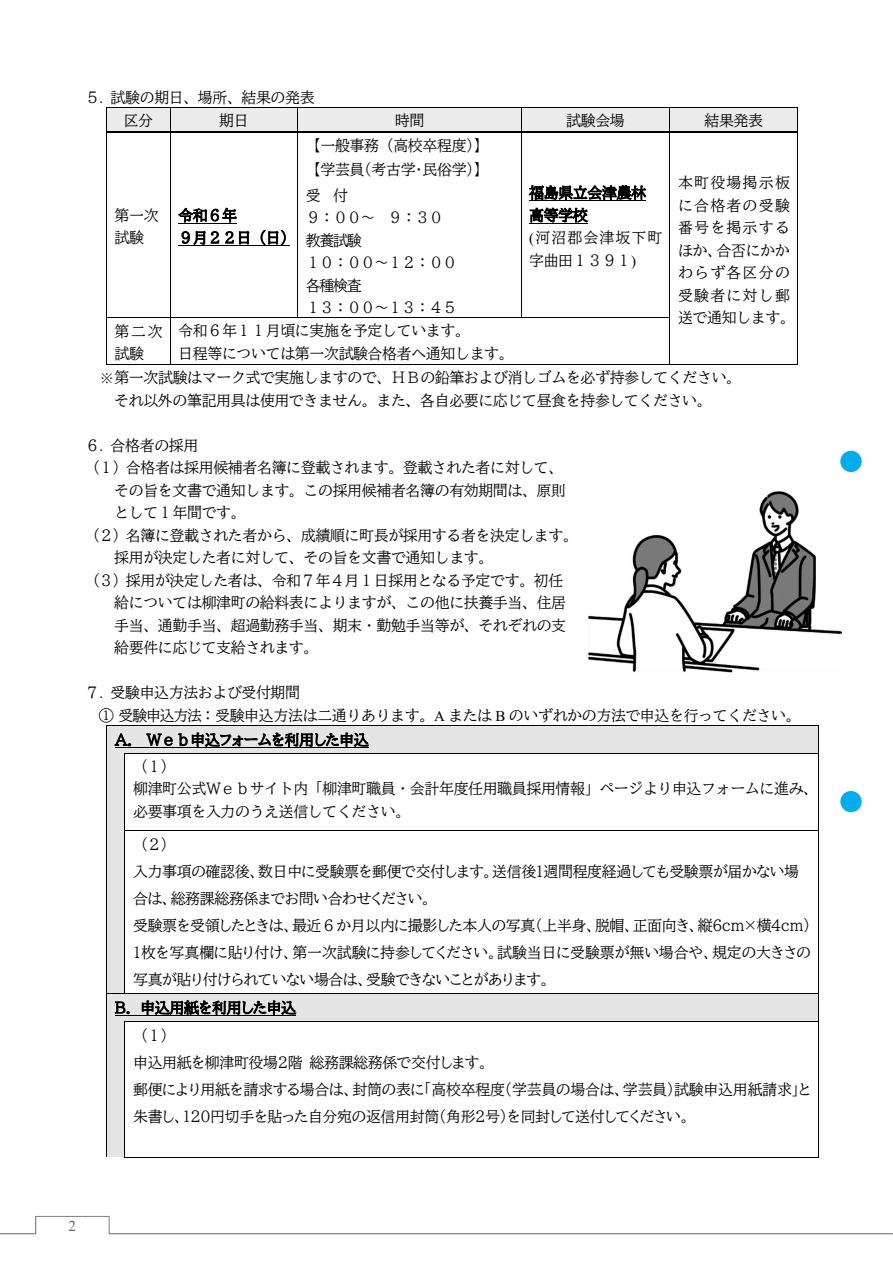
<style>
.page{position:relative;width:893px;height:1263px;background:#fff}
.page>*{position:absolute;margin:0;border:0;box-sizing:border-box;transform-origin:0 0}
.t1{font:15px/22.5px "BIZ UD Mincho Medium";letter-spacing:-.025em;color:#000}
.t2{font:15px/27px "BIZ UDP Mincho Medium";letter-spacing:-.02em;color:#000}
.t3{font:15px/22.5px "BIZ UD Mincho Medium";letter-spacing:.085em;color:#000}
.t4{font:15px "BIZ UDP Mincho Medium";color:#000}
.t5{font:15px/22.5px "BIZ UD Mincho Medium";letter-spacing:-.085em;color:#000}
.t6{font:15px "Times New Roman";color:#5e5e5e}
.s1{font-family:"Times New Roman"}
.s2{font-family:"BIZ UD Mincho Medium"}
</style>
<div class="page">
<svg style="left:0;top:1216px;width:893px;height:18px"></svg>
<div style="left:107px;top:108px;width:63px;height:23px;background:#ececec"></div>
<div style="left:171px;top:108px;width:126px;height:23px;background:#ececec"></div>
<div style="left:298px;top:108px;width:223px;height:23px;background:#ececec"></div>
<div style="left:521px;top:108px;width:148px;height:23px;background:#ececec"></div>
<div style="left:670px;top:108px;width:127px;height:23px;background:#ececec"></div>
<hr style="left:107px;top:108px;width:63px;height:1px;background:#000">
<hr style="left:171px;top:108px;width:126px;height:1px;background:#000">
<hr style="left:298px;top:108px;width:223px;height:1px;background:#000">
<hr style="left:521px;top:108px;width:148px;height:1px;background:#000">
<hr style="left:670px;top:108px;width:127px;height:1px;background:#000">
<hr style="left:178px;top:223px;width:59px;height:1px;background:#000">
<hr style="left:178px;top:245px;width:112px;height:1px;background:#000">
<hr style="left:529px;top:200px;width:117px;height:1px;background:#000">
<hr style="left:529px;top:223px;width:58px;height:1px;background:#000">
<svg style="left:106px;top:108px;width:1px;height:25px"></svg>
<hr style="left:107px;top:131px;width:63px;height:1px;background:#000">
<hr style="left:107px;top:132px;width:63px;height:1px;background:#000">
<svg style="left:170px;top:108px;width:2px;height:25px"></svg>
<hr style="left:172px;top:131px;width:125px;height:1px;background:#000">
<hr style="left:172px;top:132px;width:125px;height:1px;background:#000">
<svg style="left:297px;top:108px;width:2px;height:25px"></svg>
<hr style="left:299px;top:131px;width:222px;height:1px;background:#000">
<hr style="left:299px;top:132px;width:222px;height:1px;background:#000">
<svg style="left:521px;top:108px;width:2px;height:25px"></svg>
<hr style="left:523px;top:131px;width:146px;height:1px;background:#000">
<hr style="left:523px;top:132px;width:146px;height:1px;background:#000">
<svg style="left:669px;top:108px;width:3px;height:25px"></svg>
<hr style="left:672px;top:131px;width:125px;height:1px;background:#000">
<hr style="left:672px;top:132px;width:125px;height:1px;background:#000">
<svg style="left:797px;top:108px;width:1px;height:25px"></svg>
<hr style="left:106px;top:133px;width:1px;height:185px;background:#000">
<hr style="left:170px;top:133px;width:1px;height:185px;background:#000">
<hr style="left:297px;top:133px;width:1px;height:185px;background:#000">
<hr style="left:521px;top:133px;width:1px;height:185px;background:#000">
<hr style="left:669px;top:133px;width:1px;height:185px;background:#000">
<hr style="left:797px;top:133px;width:1px;height:185px;background:#000">
<hr style="left:107px;top:318px;width:63px;height:1px;background:#000">
<hr style="left:171px;top:318px;width:126px;height:1px;background:#000">
<hr style="left:298px;top:318px;width:223px;height:1px;background:#000">
<hr style="left:521px;top:318px;width:148px;height:1px;background:#000">
<hr style="left:106px;top:318px;width:1px;height:47px;background:#000">
<hr style="left:107px;top:365px;width:63px;height:1px;background:#000">
<hr style="left:170px;top:318px;width:1px;height:47px;background:#000">
<hr style="left:171px;top:365px;width:498px;height:1px;background:#000">
<hr style="left:669px;top:318px;width:1px;height:47px;background:#000">
<hr style="left:670px;top:365px;width:127px;height:1px;background:#000">
<hr style="left:797px;top:318px;width:1px;height:47px;background:#000">
<div style="left:115px;top:726px;width:696px;height:27px;background:#e5e5e5"></div>
<hr style="left:115px;top:747px;width:253px;height:1px;background:#000">
<hr style="left:107px;top:725px;width:711px;height:1px;background:#000">
<div style="left:107px;top:754px;width:18px;height:76px;background:#e5e5e5"></div>
<svg style="left:106px;top:725px;width:19px;height:29px"></svg>
<hr style="left:125px;top:753px;width:693px;height:1px;background:#000">
<svg style="left:818px;top:725px;width:1px;height:29px"></svg>
<hr style="left:106px;top:754px;width:1px;height:76px;background:#000">
<hr style="left:125px;top:754px;width:1px;height:76px;background:#000">
<hr style="left:818px;top:754px;width:1px;height:76px;background:#000">
<div style="left:107px;top:831px;width:18px;height:162px;background:#e5e5e5"></div>
<svg style="left:106px;top:830px;width:19px;height:1px"></svg>
<hr style="left:125px;top:830px;width:693px;height:1px;background:#000">
<hr style="left:106px;top:831px;width:1px;height:162px;background:#000">
<hr style="left:125px;top:831px;width:1px;height:162px;background:#000">
<hr style="left:818px;top:831px;width:1px;height:162px;background:#000">
<div style="left:115px;top:994px;width:696px;height:27px;background:#e5e5e5"></div>
<hr style="left:115px;top:1015px;width:181px;height:1px;background:#000">
<hr style="left:125px;top:993px;width:693px;height:1px;background:#000">
<div style="left:107px;top:1022px;width:18px;height:135px;background:#e5e5e5"></div>
<svg style="left:106px;top:993px;width:19px;height:29px"></svg>
<hr style="left:125px;top:1021px;width:693px;height:1px;background:#000">
<svg style="left:818px;top:993px;width:1px;height:29px"></svg>
<hr style="left:106px;top:1022px;width:1px;height:135px;background:#000">
<hr style="left:125px;top:1022px;width:1px;height:135px;background:#000">
<hr style="left:125px;top:1157px;width:693px;height:1px;background:#000">
<hr style="left:818px;top:1022px;width:1px;height:135px;background:#000">
<img style="left:588px;top:492px;width:253px;height:181px">
<div style="left:840px;top:451px;width:22px;height:21px;background:#00aeef;border-radius:50%"></div>
<div style="left:840px;top:791px;width:22px;height:21px;background:#00aeef;border-radius:50%"></div>
<p class="t1" style="left:124px;top:86px;width:192px;line-height:23.2px;text-indent:-39px">５<span class="s1">.</span> 試験の期日、場所、結果の発表区分</p>
<p class="t1" style="left:219px;top:109px;width:31px">期日</p>
<p class="t1" style="left:395px;top:109px;width:31px">時間</p>
<p class="t1" style="left:566px;top:109px;width:60px">試験会場</p>
<p class="t1" style="left:704px;top:109px;width:60px">結果発表</p>
<p class="t1" style="left:306px;top:134px;width:184px">【一般事務（高校卒程度）】</p>
<p class="t2" style="left:306px;top:156px;width:184px"><span class="s2">【</span>学芸員（考古学・民俗学）<span class="s2">】</span></p>
<p class="t5" style="left:306px;top:184px;width:153px">受 付<br>９：００～ ９：３０教養試験<br>１０：００～１２：００各種検査<br>１３：００～１３：４５</p>
<p class="t1" style="left:529px;top:181px;width:135px">福島県立会津農林高等学校<br><span class="s1">(</span>河沼郡会津坂下町字曲田１３９１<span class="s1">)</span></p>
<p class="t3" style="left:678px;top:171px;width:118px">本町役場掲示板に合格者の受験番号を掲示するほか、合否にかかわらず各区分の受験者に対し郵送で通知します。</p>
<p class="t1" style="left:115px;top:204px;width:46px">第一次試験</p>
<p class="t1" style="left:178px;top:204px;width:119px">令和６年<br>９月２２日（日）</p>
<p class="t1" style="left:115px;top:320px;width:50px">第二次試験</p>
<p class="t1" style="left:178px;top:319px;width:337px">令和６年１１月頃に実施を予定しています。<br>日程等については第一次試験合格者へ通知します。</p>
<p class="t1" style="left:114px;top:366px;width:628px;text-indent:-15px"><span class="s1">※</span>第一次試験はマーク式で実施しますので、ＨＢの鉛筆および消しゴムを必ず持参してください。それ以外の筆記用具は使用できません。また、各自必要に応じて昼食を持参してください。</p>
<p class="t1" style="left:85px;top:434px;width:115px">６<span class="s1">.</span> 合格者の採用</p>
<p class="t1" style="left:85px;top:456px;width:480px">（１）合格者は採用候補者名簿に登載されます。登載された者に対して、</p>
<p class="t1" style="left:114px;top:479px;width:453px">その旨を文書で通知します。この採用候補者名簿の有効期間は、原則</p>
<p class="t1" style="left:114px;top:501px;width:133px">として１年間です。</p>
<p class="t1" style="left:85px;top:524px;width:495px">（２）名簿に登載された者から、成績順に町長が採用する者を決定します。</p>
<p class="t1" style="left:114px;top:546px;width:381px">採用が決定した者に対して、その旨を文書で通知します。</p>
<p class="t1" style="left:85px;top:569px;width:480px">（３）採用が決定した者は、令和７年４月１日採用となる予定です。初任</p>
<p class="t1" style="left:114px;top:591px;width:453px">給については柳津町の給料表によりますが、この他に扶養手当、住居</p>
<p class="t1" style="left:114px;top:614px;width:453px">手当、通勤手当、超過勤務手当、期末・勤勉手当等が、それぞれの支</p>
<p class="t1" style="left:114px;top:636px;width:206px">給要件に応じて支給されます。</p>
<p class="t1" style="left:99px;top:681px;width:704px;text-indent:-14px">７<span class="s1">.</span> 受験申込方法および受付期間<br>① 受験申込方法：受験申込方法は二通りあります。<span class="s1">A</span> または <span class="s1">B</span> のいずれかの方法で申込を行ってください。</p>
<p class="t2" style="left:115px;top:726px;width:255px">A. <span class="s2">Ｗｅｂ</span>申込フォームを利用した申込</p>
<p class="t1" style="left:133px;top:755px;width:687px">（１）<br>柳津町公式Ｗｅｂサイト内「柳津町職員・会計年度任用職員採用情報」ページより申込フォームに進み、必要事項を入力のうえ送信してください。</p>
<p class="t1" style="left:133px;top:833px;width:44px">（２）</p>
<p class="t2" style="left:133px;top:858px;width:668px">入力事項の確認後、数日中に受験票を郵便で交付します。送信後１週間程度経過しても受験票が届かない場</p>
<p class="t2" style="left:133px;top:885px;width:300px">合は、総務課総務係までお問い合わせください。</p>
<p class="t2" style="left:133px;top:912px;width:679px">受験票を受領したときは、最近 6 か月以内に撮影した本人の写真（上半身、脱帽、正面向き、縦６cm×横４cm）</p>
<p class="t4" style="left:133px;top:945px;width:679px">１枚を写真欄に貼り付け、第一次試験に持参してください。試験当日に受験票が無い場合や、規定の大きさの</p>
<p class="t2" style="left:133px;top:966px;width:418px">写真が貼り付けられていない場合は、受験できないことがあります。</p>
<p class="t2" style="left:115px;top:994px;width:183px">B. 申込用紙を利用した申込</p>
<p class="t1" style="left:133px;top:1024px;width:44px">（１）</p>
<p class="t2" style="left:133px;top:1049px;width:679px">申込用紙を柳津町役場２階 総務課総務係で交付します。<br>郵便により用紙を請求する場合は、封筒の表に「高校卒程度（学芸員の場合は、学芸員）試験申込用紙請求」と朱書し、１２０円切手を貼った自分宛の返信用封筒（角形２号）を同封して送付してください。</p>
<p class="t6" style="left:68px;top:1215px;width:9px">2</p>
</div>
